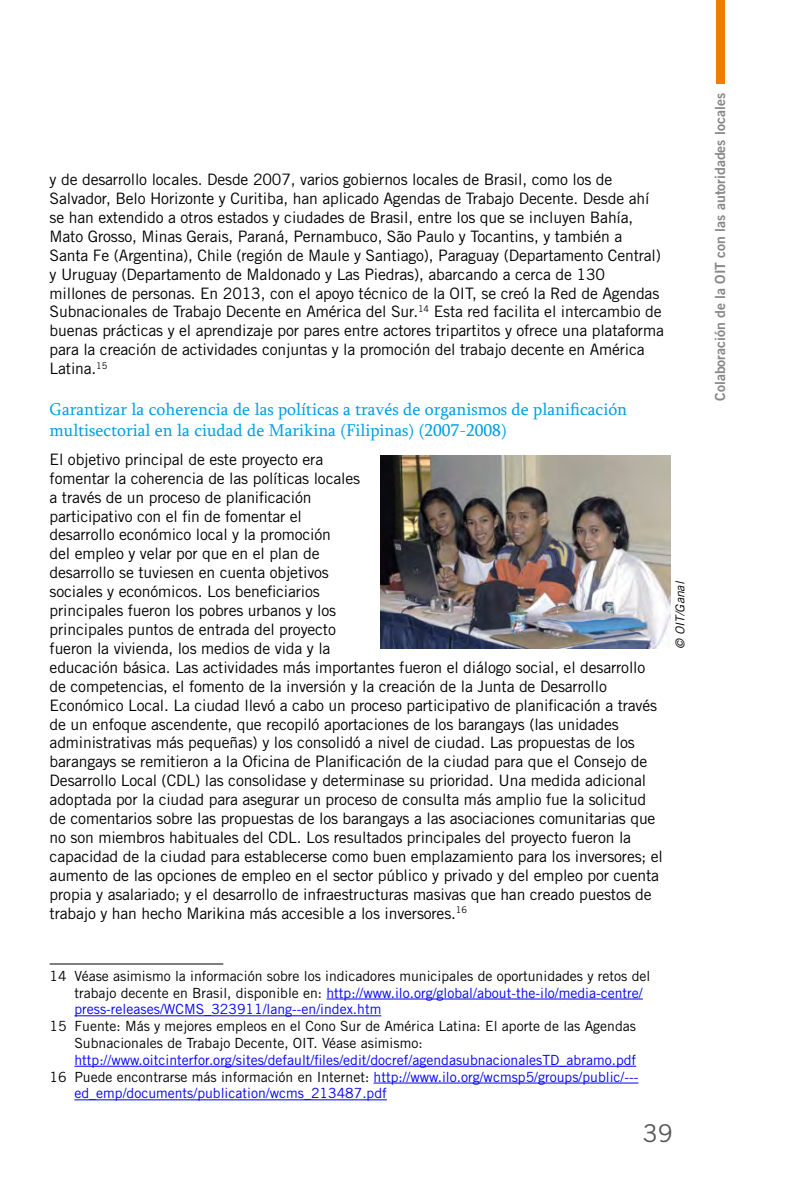
<style>
.page{position:relative;width:794px;height:1191px;background:#fff}
.page>*{position:absolute;margin:0;border:0;box-sizing:border-box;transform-origin:0 0}
.t1{font:24.5px "Trade Gothic LT Std";color:#575756}
.t2{font:17.5px/21px "Sylfaen";color:#009fe3}
.t3{font:15.75px/18.9px "Trade Gothic LT Std";letter-spacing:-.01em;color:#000}
.t4{font:14px/16.8px "Trade Gothic LT Std";color:#000}
.t5{font:14px "Trade Gothic LT Std";color:#00f}
.t6{font:14px "Trade Gothic LT Std Bd 2";color:#878787}
.t7{font:italic 12.25px "Trade Gothic LT Std";color:#000}
.s1{color:#00f}
</style>
<div class="page">
<div style="left:716px;top:0;width:8px;height:84px;background:#ef7d00"></div>
<hr style="left:50px;top:963px;width:173px;height:1px;background:#000">
<hr style="left:326px;top:998px;width:317px;height:1px;background:#00f">
<hr style="left:74px;top:1015px;width:307px;height:1px;background:#00f">
<hr style="left:74px;top:1065px;width:562px;height:1px;background:#00f">
<hr style="left:373px;top:1082px;width:265px;height:1px;background:#00f">
<hr style="left:74px;top:1099px;width:313px;height:1px;background:#00f">
<img style="left:380px;top:455px;width:290px;height:193px">
<p class="t3" style="left:50px;top:170px;width:616px">y de desarrollo locales. Desde 2007, varios gobiernos locales de Brasil, como los de Salvador, Belo Horizonte y Curitiba, han aplicado Agendas de Trabajo Decente. Desde ahí se han extendido a otros estados y ciudades de Brasil, entre los que se incluyen Bahía, Mato Grosso, Minas Gerais, Paraná, Pernambuco, São Paulo y Tocantins, y también a Santa Fe (Argentina), Chile (región de Maule y Santiago), Paraguay (Departamento Central) y Uruguay (Departamento de Maldonado y Las Piedras), abarcando a cerca de 130 millones de personas. En 2013, con el apoyo técnico de la OIT, se creó la Red de Agendas Subnacionales de Trabajo Decente en América del Sur.<sup>14</sup> Esta red facilita el intercambio de buenas prácticas y el aprendizaje por pares entre actores tripartitos y ofrece una plataforma para la creación de actividades conjuntas y la promoción del trabajo decente en América Latina.<sup>15</sup></p>
<p class="t2" style="left:50px;top:398px;width:579px">Garantizar la coherencia de las políticas a través de organismos de planificación multisectorial en la ciudad de Marikina (Filipinas) (2007-2008)</p>
<p class="t3" style="left:50px;top:449px;width:615px">El objetivo principal de este proyecto era<br>fomentar la coherencia de las políticas locales<br>a través de un proceso de planificación<br>participativo con el fin de fomentar el<br>desarrollo económico local y la promoción<br>del empleo y velar por que en el plan de<br>desarrollo se tuviesen en cuenta objetivos<br>sociales y económicos. Los beneficiarios<br>principales fueron los pobres urbanos y los<br>principales puntos de entrada del proyecto<br>fueron la vivienda, los medios de vida y la<br>educación básica. Las actividades más importantes fueron el diálogo social, el desarrollo de competencias, el fomento de la inversión y la creación de la Junta de Desarrollo Económico Local. La ciudad llevó a cabo un proceso participativo de planificación a través de un enfoque ascendente, que recopiló aportaciones de los barangays (las unidades administrativas más pequeñas) y los consolidó a nivel de ciudad. Las propuestas de los barangays se remitieron a la Oficina de Planificación de la ciudad para que el Consejo de Desarrollo Local (CDL) las consolidase y determinase su prioridad. Una medida adicional adoptada por la ciudad para asegurar un proceso de consulta más amplio fue la solicitud de comentarios sobre las propuestas de los barangays a las asociaciones comunitarias que no son miembros habituales del CDL. Los resultados principales del proyecto fueron la capacidad de la ciudad para establecerse como buen emplazamiento para los inversores; el aumento de las opciones de empleo en el sector público y privado y del empleo por cuenta propia y asalariado; y el desarrollo de infraestructuras masivas que han creado puestos de trabajo y han hecho Marikina más accesible a los inversores.<sup>16</sup></p>
<p class="t7" style="left:672px;top:648px;width:69px;rotate:-90deg">© OIT/Ganal</p>
<p class="t4" style="left:74px;top:967px;width:577px;text-indent:-25px">14 Véase asimismo la información sobre los indicadores municipales de oportunidades y retos del trabajo decente en Brasil, disponible en: <span class="s1">http://www.ilo.org/global/about-the-ilo/media-centre/ press-releases/WCMS_323911/lang--en/index.htm</span></p>
<p class="t4" style="left:74px;top:1017px;width:563px;text-indent:-25px">15 Fuente: Más y mejores empleos en el Cono Sur de América Latina: El aporte de las Agendas<br>Subnacionales de Trabajo Decente, OIT. Véase asimismo:</p>
<p class="t5" style="left:74px;top:1051px;width:563px">http://www.oitcinterfor.org/sites/default/files/edit/docref/agendasubnacionalesTD_abramo.pdf</p>
<p class="t4" style="left:50px;top:1068px;width:590px">16 Puede encontrarse más información en Internet: <span class="s1">http://www.ilo.org/wcmsp5/groups/public/---</span></p>
<p class="t5" style="left:74px;top:1085px;width:314px">ed_emp/documents/publication/wcms_213487.pdf</p>
<h1 class="t1" style="left:643px;top:1118px;width:31px">39</h1>
<p class="t6" style="left:711px;top:401px;width:309px;rotate:-90deg">Colaboración de la OIT con las autoridades locales</p>
</div>
